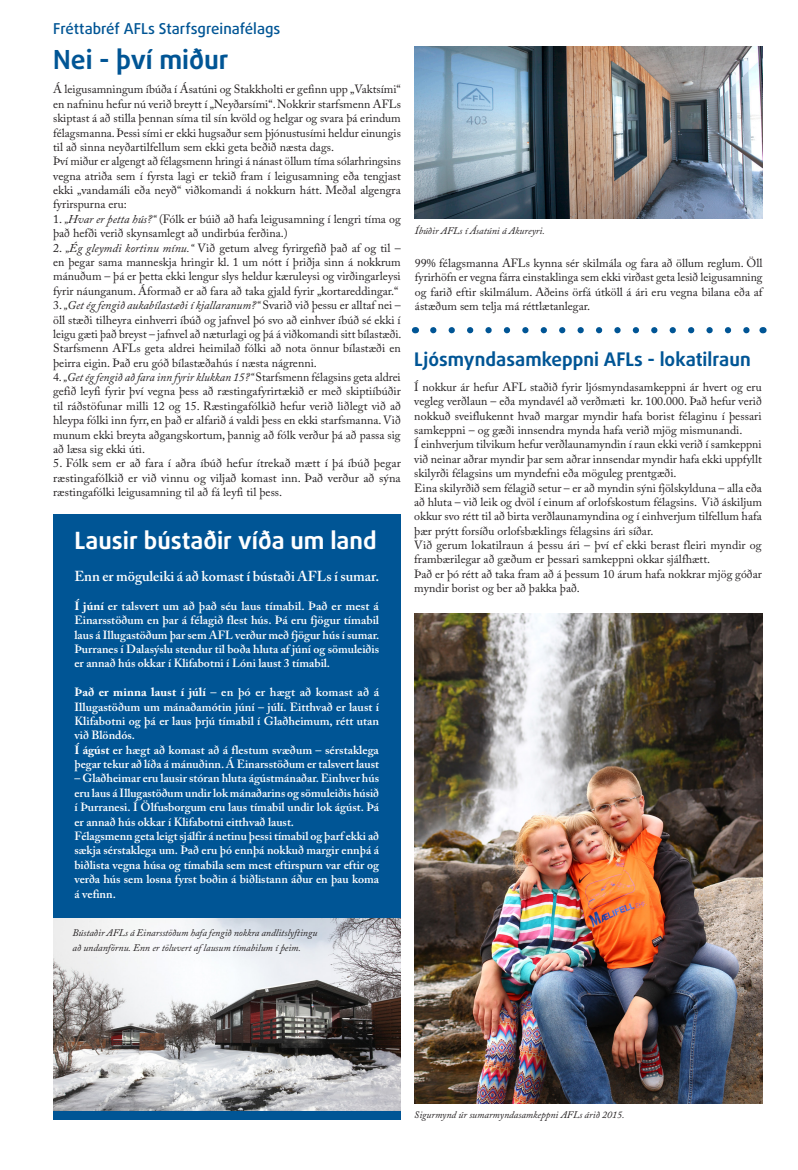
<style>
.page{position:relative;width:798px;height:1170px;background:#fff}
.page>*{position:absolute;margin:0;border:0;box-sizing:border-box;transform-origin:0 0}
.t1{font:700 26.25px "Daxline Pro";color:#005595}
.t2{font:700 23.75px "Daxline Pro";color:#fff}
.t3{font:700 18.75px "Daxline Pro";color:#005595}
.t4{font:500 15px "Daxline Pro";color:#005595}
.t5{font:600 14.38px "Adobe Caslon Pro";color:#fff}
.t6{font:11.88px/14.4px "Adobe Caslon Pro";color:#231f20;text-align:justify}
.t7{font:600 11.88px/14.4px "Adobe Caslon Pro";color:#fff}
.t8{font:italic 10px/14.4px "Adobe Caslon Pro";color:#231f20}
.s1{font-style:italic}
.s2{font-weight:700}
</style>
<div class="page">
<div style="left:53px;top:514px;width:347px;height:605px;background:#005595"></div>
<img style="left:414px;top:613px;width:348px;height:490px">
<img style="left:53px;top:918px;width:347px;height:192px">
<svg style="left:433px;top:327px;width:317px;height:6px"></svg>
<img style="left:415px;top:46px;width:347px;height:172px">
<p class="t4" style="left:53px;top:19px;width:228px">Fréttabréf AFLs Starfsgreinafélags</p>
<h1 class="t1" style="left:53px;top:42px;width:177px">Nei - því miður</h1>
<p class="t6" style="left:53px;top:82px;width:349px;text-align:left">Á leigusamningum íbúða í Ásatúni og Stakkholti er gefinn upp „Vaktsími“ en nafninu hefur nú verið breytt í „Neyðarsími“. Nokkrir starfsmenn AFLs skiptast á að stilla þennan síma til sín kvöld og helgar og svara þá erindum félagsmanna. Þessi sími er ekki hugsaður sem þjónustusími heldur einungis til að sinna neyðartilfellum sem ekki geta beðið næsta dags.<br>Því miður er algengt að félagsmenn hringi á nánast öllum tíma sólarhringsins vegna atriða sem í fyrsta lagi er tekið fram í leigusamning eða tengjast ekki „vandamáli eða neyð“ viðkomandi á nokkurn hátt. Meðal algengra fyrirspurna eru:</p>
<p class="t6" style="left:53px;top:211px;width:349px">1. <span class="s1">„Hvar er þetta hús?“</span> (Fólk er búið að hafa leigusamning í lengri tíma og það hefði verið skynsamlegt að undirbúa ferðina.)</p>
<p class="t6" style="left:53px;top:240px;width:349px">2. <span class="s1">„Ég gleymdi kortinu mínu.“</span> Við getum alveg fyrirgefið það af og til – en þegar sama manneskja hringir kl. 1 um nótt í þriðja sinn á nokkrum mánuðum – þá er þetta ekki lengur slys heldur kæruleysi og virðingarleysi fyrir náunganum. Áformað er að fara að taka gjald fyrir „kortareddingar.“</p>
<p class="t6" style="left:53px;top:298px;width:349px">3. <span class="s1">„Get ég fengið aukabílastæði í kjallaranum?“</span> Svarið við þessu er alltaf nei – öll stæði tilheyra einhverri íbúð og jafnvel þó svo að einhver íbúð sé ekki í leigu gæti það breyst – jafnvel að næturlagi og þá á viðkomandi sitt bílastæði.<br>Starfsmenn AFLs geta aldrei heimilað fólki að nota önnur bílastæði en þeirra eigin. Það eru góð bílastæðahús í næsta nágrenni.</p>
<p class="t6" style="left:53px;top:370px;width:349px">4. <span class="s1">„Get ég fengið að fara inn fyrir klukkan 15?“</span> Starfsmenn félagsins geta aldrei gefið leyfi fyrir því vegna þess að ræstingafyrirtækið er með skiptiíbúðir til ráðstöfunar milli 12 og 15. Ræstingafólkið hefur verið liðlegt við að hleypa fólki inn fyrr, en það er alfarið á valdi þess en ekki starfsmanna. Við munum ekki breyta aðgangskortum, þannig að fólk verður þá að passa sig að læsa sig ekki úti.</p>
<p class="t6" style="left:53px;top:456px;width:349px">5. Fólk sem er að fara í aðra íbúð hefur ítrekað mætt í þá íbúð þegar ræstingafólkið er við vinnu og viljað komast inn. Það verður að sýna ræstingafólki leigusamning til að fá leyfi til þess.</p>
<h2 class="t2" style="left:74px;top:524px;width:303px">Lausir bústaðir víða um land</h2>
<p class="t5" style="left:74px;top:567px;width:306px">Enn er möguleiki á að komast í bústaði AFLs í sumar.</p>
<p class="t7" style="left:74px;top:598px;width:306px;text-align:justify"><span class="s2">Í júní</span> er talsvert um að það séu laus tímabil. Það er mest á Einarsstöðum en þar á félagið flest hús. Þá eru fjögur tímabil laus á Illugastöðum þar sem AFL verður með fjögur hús í sumar.<br>Þurranes í Dalasýslu stendur til boða hluta af júní og sömuleiðis er annað hús okkar í Klifabotni í Lóni laust 3 tímabil.</p>
<p class="t7" style="left:74px;top:684px;width:306px"><span class="s2">Það er minna laust í júlí</span> – en þó er hægt að komast að á Illugastöðum um mánaðamótin júní – júlí. Eitthvað er laust í Klifabotni og þá er laus þrjú tímabil í Glaðheimum, rétt utan við Blöndós.<br><span class="s2">Í ágúst</span> er hægt að komast að á flestum svæðum – sérstaklega þegar tekur að líða á mánuðinn. Á Einarsstöðum er talsvert laust</p>
<p class="t7" style="left:74px;top:771px;width:306px">– Glaðheimar eru lausir stóran hluta ágústmánaðar. Einhver hús eru laus á Illugastöðum undir lok mánaðarins og sömuleiðis húsið í Þurranesi. Í Ölfusborgum eru laus tímabil undir lok ágúst. Þá er annað hús okkar í Klifabotni eitthvað laust.<br>Félagsmenn geta leigt sjálfir á netinu þessi tímabil og þarf ekki að sækja sérstaklega um. Það eru þó ennþá nokkuð margir ennþá á biðlista vegna húsa og tímabila sem mest eftirspurn var eftir og verða hús sem losna fyrst boðin á biðlistann áður en þau koma á vefinn.</p>
<p class="t8" style="left:72px;top:925px;width:246px">Bústaðir AFLs á Einarsstöðum hafa fengið nokkra andlitslyftingu að undanförnu. Enn er töluvert af lausum tímabilum í þeim.</p>
<p class="t8" style="left:414px;top:224px;width:131px">Íbúðir AFLs í Ásatúni á Akureyri.</p>
<p class="t6" style="left:415px;top:256px;width:349px">99% félagsmanna AFLs kynna sér skilmála og fara að öllum reglum. Öll fyrirhöfn er vegna fárra einstaklinga sem ekki virðast geta lesið leigusamning og farið eftir skilmálum. Aðeins örfá útköll á ári eru vegna bilana eða af ástæðum sem telja má réttlætanlegar.</p>
<h3 class="t3" style="left:414px;top:347px;width:338px">Ljósmyndasamkeppni AFLs - lokatilraun</h3>
<p class="t6" style="left:414px;top:379px;width:349px;text-align:left">Í nokkur ár hefur AFL staðið fyrir ljósmyndasamkeppni ár hvert og eru vegleg verðlaun – eða myndavél að verðmæti kr. 100.000. Það hefur verið nokkuð sveiflukennt hvað margar myndir hafa borist félaginu í þessari samkeppni – og gæði innsendra mynda hafa verið mjög mismunandi.<br>Í einhverjum tilvikum hefur verðlaunamyndin í raun ekki verið í samkeppni við neinar aðrar myndir þar sem aðrar innsendar myndir hafa ekki uppfyllt skilyrði félagsins um myndefni eða möguleg prentgæði.<br>Eina skilyrðið sem félagið setur – er að myndin sýni fjölskylduna – alla eða að hluta – við leik og dvöl í einum af orlofskostum félagsins. Við áskiljum okkur svo rétt til að birta verðlaunamyndina og í einhverjum tilfellum hafa þær prýtt forsíðu orlofsbæklings félagsins ári síðar.<br>Við gerum lokatilraun á þessu ári – því ef ekki berast fleiri myndir og frambærilegar að gæðum er þessari samkeppni okkar sjálfhætt.<br>Það er þó rétt að taka fram að á þessum 10 árum hafa nokkrar mjög góðar myndir borist og ber að þakka það.</p>
<p class="t8" style="left:414px;top:1107px;width:212px">Sigurmynd úr sumarmyndasamkeppni AFLs árið 2015.</p>
</div>
